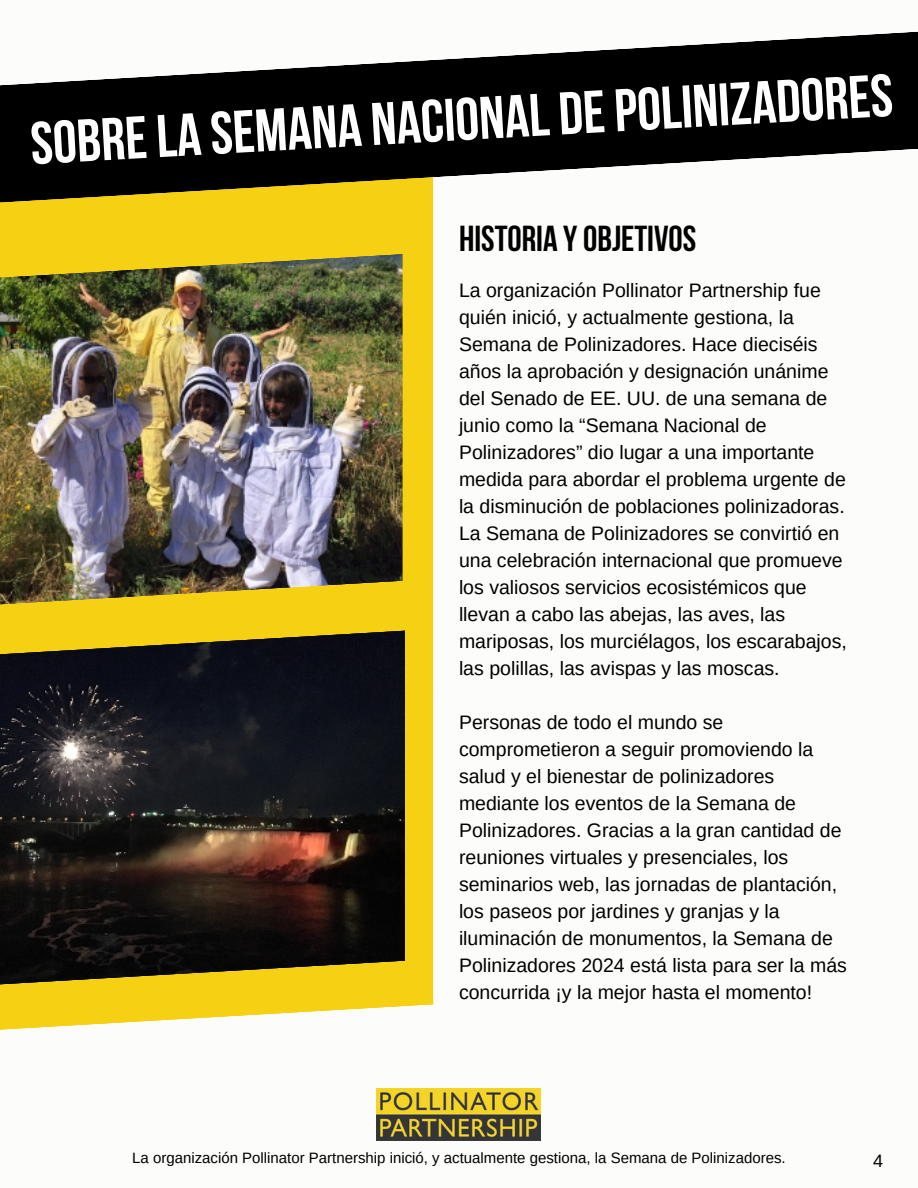
<style>
.page{position:relative;width:918px;height:1188px;background:#fcfcfa}
.page>*{position:absolute;margin:0;border:0;box-sizing:border-box;transform-origin:0 0}
.t1{font:700 60px "Bebas Neue";color:#fff}
.t2{font:700 36px "Bebas Neue";color:#000}
.t3{font:19.5px/27px "Arimo";color:#000}
.t4{font:18px "Arimo";color:#000}
.t5{font:15px "Arimo";color:#000}
</style>
<div class="page">
<div style="left:0;top:161px;width:433px;height:870px;background:#f6d013"></div>
<svg style="left:0;top:31px;width:918px;height:173px;fill:#000"></svg>
<img style="left:0;top:283px;width:403px;height:297px">
<svg style="left:0;top:187px;width:420px;height:96px"></svg>
<img style="left:0;top:659px;width:404px;height:300px">
<svg style="left:0;top:580px;width:405px;height:79px"></svg>
<img style="left:377px;top:1089px;width:164px;height:52px">
<svg style="left:0;top:959px;width:434px;height:72px"></svg>
<p class="t1" style="left:29px;top:118px;width:865px;rotate:-3deg">SOBRELA SEMANA NACIONAL DEPOLINIZADORES</p>
<p class="t2" style="left:459px;top:224px;width:239px">HISTORIA Y OBJETIVOS</p>
<p class="t3" style="left:459px;top:276px;width:389px">La organización Pollinator Partnership fue quién inició, y actualmente gestiona, la Semana de Polinizadores. Hace dieciséis años la aprobación y designación unánime del Senado de EE. UU. de una semana de junio como la “Semana Nacional de Polinizadores” dio lugar a una importante medida para abordar el problema urgente de la disminución de poblaciones polinizadoras.<br>La Semana de Polinizadores se convirtió en una celebración internacional que promueve los valiosos servicios ecosistémicos que llevan a cabo las abejas, las aves, las mariposas, los murciélagos, los escarabajos, las polillas, las avispas y las moscas.</p>
<p class="t3" style="left:459px;top:708px;width:389px">Personas de todo el mundo se comprometieron a seguir promoviendo la salud y el bienestar de polinizadores mediante los eventos de la Semana de Polinizadores. Gracias a la gran cantidad de reuniones virtuales y presenciales, los seminarios web, las jornadas de plantación, los paseos por jardines y granjas y la iluminación de monumentos, la Semana de Polinizadores 2024 está lista para ser la más concurrida ¡y la mejor hasta el momento!</p>
<p class="t5" style="left:132px;top:1149px;width:655px">La organización Pollinator Partnership inició, y actualmente gestiona, la Semana de Polinizadores.</p>
<p class="t4" style="left:873px;top:1151px;width:12px">4</p>
</div>
